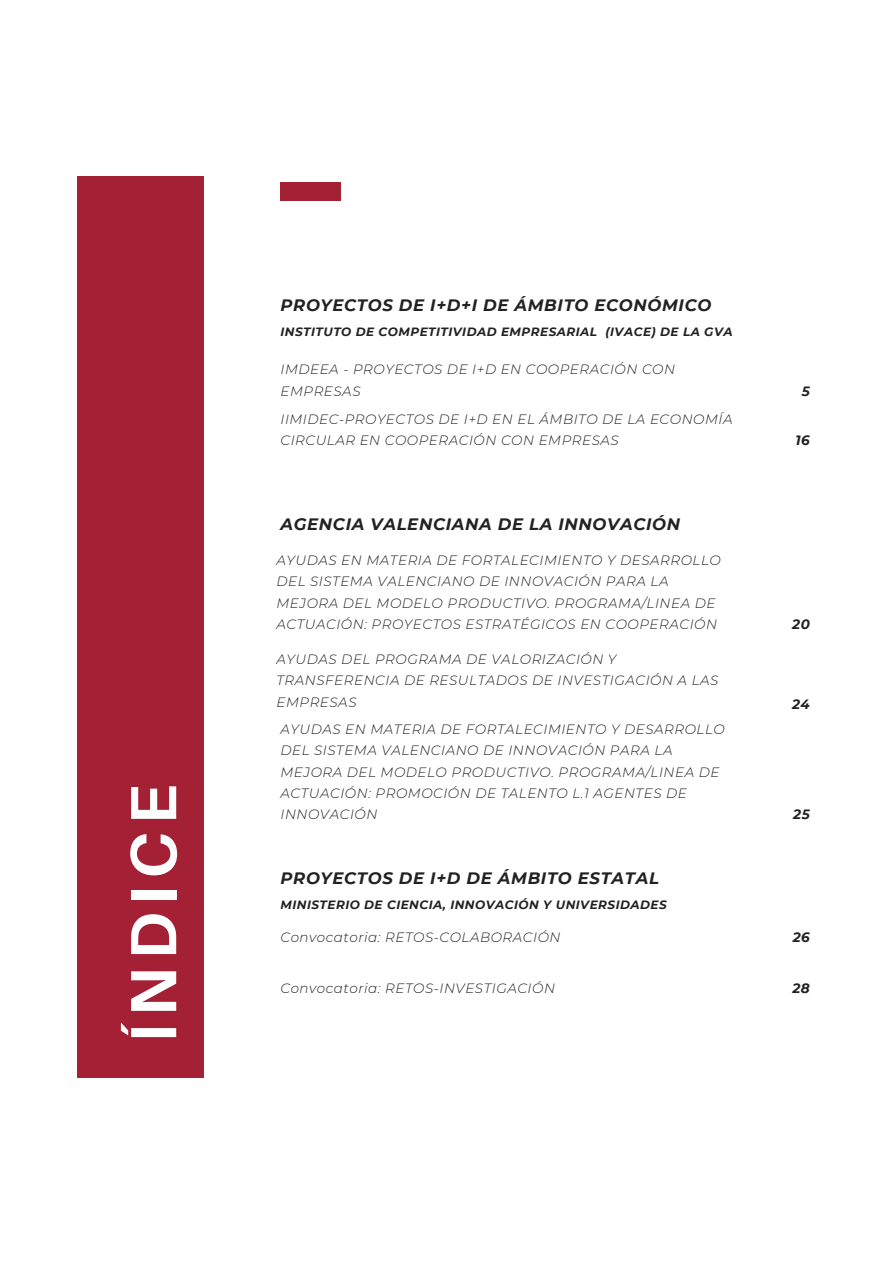
<style>
.page{position:relative;width:893px;height:1264px;background:#fff}
.page>*{position:absolute;margin:0;border:0;box-sizing:border-box;transform-origin:0 0}
.t1{font:700 65.25px "Aileron";letter-spacing:.11em;color:#fff}
.t2{font:italic 700 16.5px "Montserrat";letter-spacing:.04em;color:#222}
.t3{font:italic 300 13.5px/21.3px "Montserrat";letter-spacing:.04em;color:#222}
.t4{font:italic 700 13.5px "Montserrat";letter-spacing:.04em;color:#222}
.t5{font:italic 700 12px "Montserrat";letter-spacing:.04em;color:#222}
</style>
<div class="page">
<div style="left:78px;top:176px;width:126px;height:901px;background:#a32035"></div>
<div style="left:280px;top:182px;width:60px;height:18px;background:#a32035"></div>
<p class="t1" style="left:113px;top:1042px;width:260px;rotate:-90deg">ÍNDICE</p>
<p class="t2" style="left:280px;top:295px;width:432px">PROYECTOS DE I+D+I DE ÁMBITO ECONÓMICO</p>
<p class="t5" style="left:280px;top:325px;width:453px">INSTITUTO DE COMPETITIVIDAD EMPRESARIAL (IVACE) DE LA GVA</p>
<p class="t3" style="left:280px;top:359px;width:396px">IMDEEA - PROYECTOS DE I+D EN COOPERACIÓN CON<br>EMPRESAS</p>
<p class="t3" style="left:280px;top:408px;width:453px">IIMIDEC-PROYECTOS DE I+D EN EL ÁMBITO DE LA ECONOMÍA<br>CIRCULAR EN COOPERACIÓN CON EMPRESAS</p>
<p class="t2" style="left:280px;top:514px;width:401px">AGENCIA VALENCIANA DE LA INNOVACIÓN</p>
<p class="t3" style="left:276px;top:549px;width:446px">AYUDAS EN MATERIA DE FORTALECIMIENTO Y DESARROLLO DEL SISTEMA VALENCIANO DE INNOVACIÓN PARA LA MEJORA DEL MODELO PRODUCTIVO. PROGRAMA/LINEA DE ACTUACIÓN: PROYECTOS ESTRATÉGICOS EN COOPERACIÓN</p>
<p class="t3" style="left:276px;top:648px;width:443px">AYUDAS DEL PROGRAMA DE VALORIZACIÓN Y<br>TRANSFERENCIA DE RESULTADOS DE INVESTIGACIÓN A LAS<br>EMPRESAS</p>
<p class="t3" style="left:280px;top:718px;width:446px">AYUDAS EN MATERIA DE FORTALECIMIENTO Y DESARROLLO DEL SISTEMA VALENCIANO DE INNOVACIÓN PARA LA MEJORA DEL MODELO PRODUCTIVO. PROGRAMA/LINEA DE ACTUACIÓN: PROMOCIÓN DE TALENTO L.1 AGENTES DE INNOVACIÓN</p>
<p class="t4" style="left:801px;top:383px;width:10px">5</p>
<p class="t4" style="left:795px;top:432px;width:16px">16</p>
<p class="t4" style="left:792px;top:616px;width:19px">20</p>
<p class="t4" style="left:792px;top:696px;width:19px">24</p>
<p class="t4" style="left:793px;top:806px;width:18px">25</p>
<p class="t2" style="left:280px;top:868px;width:380px">PROYECTOS DE I+D DE ÁMBITO ESTATAL</p>
<p class="t5" style="left:280px;top:897px;width:388px">MINISTERIO DE CIENCIA, INNOVACIÓN Y UNIVERSIDADES</p>
<p class="t3" style="left:280px;top:926px;width:281px">Convocatoria: RETOS-COLABORACIÓN</p>
<p class="t4" style="left:792px;top:929px;width:19px">26</p>
<p class="t3" style="left:280px;top:977px;width:276px">Convocatoria: RETOS-INVESTIGACIÓN</p>
<p class="t4" style="left:792px;top:979px;width:19px">28</p>
</div>
